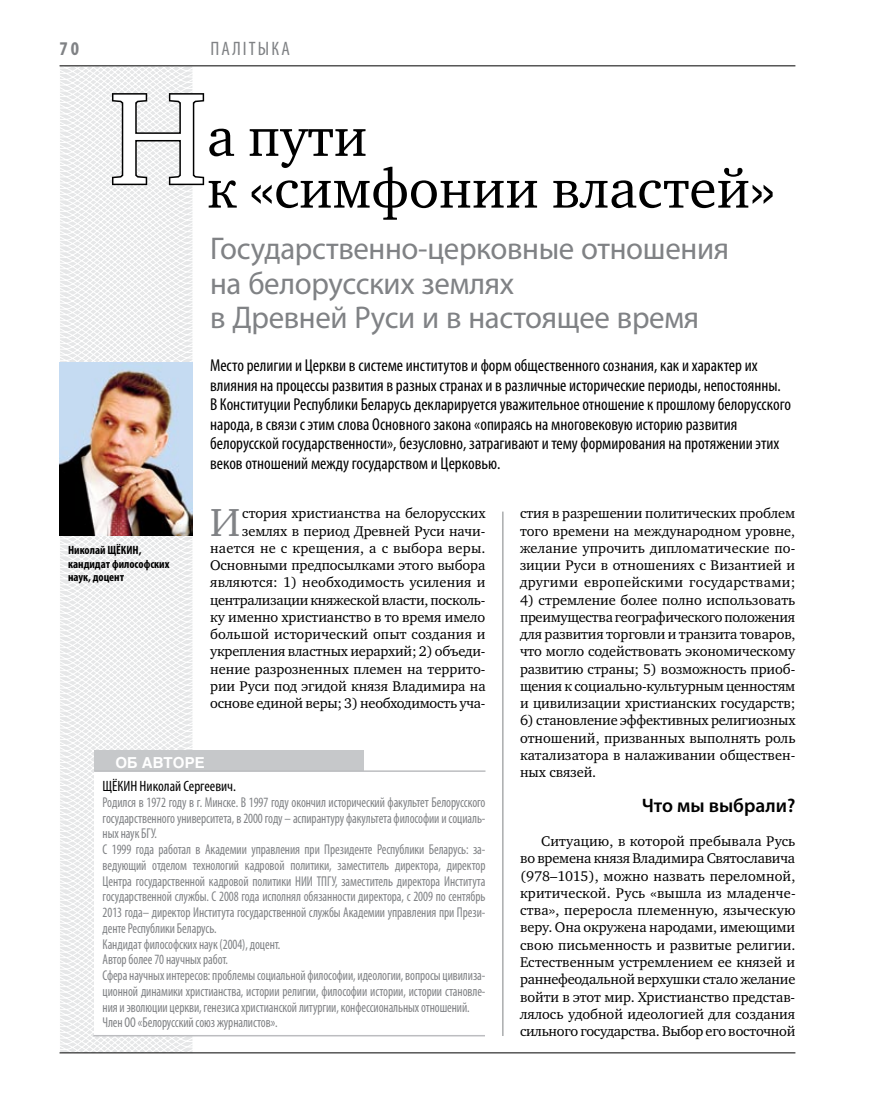
<style>
.page{position:relative;width:872px;height:1106px;background:#fff}
.page>*{position:absolute;margin:0;border:0;box-sizing:border-box;transform-origin:0 0}
.t1{font:132.6px "Charter C";color:#fff}
.t2{font:55.5px/51.8px "Charter C";color:#000}
.t3{font:40.05px "Charter C";color:#808285}
.t4{font:31.5px/34.5px "Myriad Pro";letter-spacing:-.01em;color:#808285}
.t5{font:600 19.5px "Myriad Pro";color:#000}
.t6{font:condensed 19.5px "Myriad Pro";letter-spacing:.11em;color:#808285}
.t7{font:700 condensed 19.5px "Myriad Pro";color:#808285}
.t8{font:condensed 17.25px/19.5px "Myriad Pro";color:#000}
.t9{font:condensed 15px "Myriad Pro";color:#000}
.t10{font:700 15px "Helios";color:#fff}
.t11{font:14.4px/17.2px "Charter C";letter-spacing:-.005em;color:#000;text-align:justify}
.t12{font:condensed 14.25px/15.8px "Myriad Pro";letter-spacing:-.005em;color:#808285;scale:.9 1}
.t13{font:700 condensed 12px/13.5px "Myriad Pro";color:#000}
</style>
<div class="page">
<svg style="left:59px;top:65px;width:192px;height:989px"></svg>
<hr style="left:60px;top:1052px;width:735px;height:1px;background:#000">
<hr style="left:60px;top:65px;width:735px;height:1px;background:#000">
<hr style="left:502px;top:511px;width:1px;height:525px;background:#808285">
<svg style="left:110px;top:92px;width:96px;height:95px"></svg>
<div style="left:94px;top:750px;width:270px;height:23px;background:#c6c8ca"></div>
<div style="left:94px;top:771px;width:391px;height:265px;background:#fff"></div>
<hr style="left:93px;top:1035px;width:392px;height:1px;background:#bcbdc0">
<hr style="left:94px;top:770px;width:391px;height:2px;background:#bcbdc0">
<img style="left:60px;top:363px;width:133px;height:172px">
<h3 class="t7" style="left:60px;top:37px;width:21px">70</h3>
<h3 class="t6" style="left:210px;top:37px;width:81px">ПАЛІТЫКА</h3>
<h1 class="t1" style="left:109px;top:65px;width:99px">Н</h1>
<h2 class="t2" style="left:207px;top:112px;width:569px">а пути<br>к «симфонии властей»</h2>
<h3 class="t4" style="left:210px;top:231px;width:520px">Государственно-церковные отношения на белорусских землях<br>в Древней Руси и в настоящее время</h3>
<p class="t8" style="left:210px;top:356px;width:582px">Место религии и Церкви в системе институтов и форм общественного сознания, как и характер их влияния на процессы развития в разных странах и в различные исторические периоды, непостоянны.<br>В Конституции Республики Беларусь декларируется уважительное отношение к прошлому белорусского народа, в связи с этим слова Основного закона «опираясь на многовековую историю развития белорусской государственности», безусловно, затрагивают и тему формирования на протяжении этих веков отношений между государством и Церковью.</p>
<p class="t11" style="left:210px;top:505px;width:277px;text-align:right">стория христианства на белорусских землях в период Древней Руси начи&shy;нается не с крещения, а с выбора веры.<br>Основными предпосылками этого выбора являются: 1) необходимость усиления и централизации княжеской власти, посколь&shy;ку именно христианство в то время имело большой исторический опыт создания и укрепления властных иерархий; 2) объеди&shy;нение разрозненных племен на террито&shy;рии Руси под эгидой князя Владимира на основе единой веры; 3) необходимость уча-</p>
<p class="t11" style="left:520px;top:505px;width:277px">стия в разрешении политических проблем того времени на международном уровне, желание упрочить дипломатические по&shy;зиции Руси в отношениях с Византией и другими европейскими государствами;</p>
<h3 class="t3" style="left:210px;top:500px;width:32px">И</h3>
<p class="t13" style="left:68px;top:543px;width:103px">Николай ЩЁКИН, кандидат философских наук, доцент</p>
<p class="t11" style="left:520px;top:591px;width:277px">4) стремление более полно использовать преимущества географического положения для развития торговли и транзита товаров, что могло содействовать экономическому развитию страны; 5) возможность приоб&shy;щения к социально-культурным ценностям и цивилизации христианских государств;</p>
<p class="t11" style="left:520px;top:712px;width:277px">6) становление эффективных религиозных отношений, призванных выполнять роль катализатора в налаживании обществен&shy;ных связей.</p>
<h3 class="t5" style="left:642px;top:792px;width:155px">Что мы выбрали?</h3>
<p class="t11" style="left:520px;top:832px;width:277px;text-indent:21px">Ситуацию, в которой пребывала Русь во времена князя Владимира Святославича (978–1015), можно назвать переломной, критической. Русь «вышла из младенче&shy;ства», переросла племенную, языческую веру. Она окружена народами, имеющими свою письменность и развитые религии.<br>Естественным устремлением ее князей и раннефеодальной верхушки стало желание войти в этот мир. Христианство представ&shy;лялось удобной идеологией для создания сильного государства. Выбор его восточной</p>
<p class="t10" style="left:115px;top:753px;width:91px">об авторе</p>
<p class="t9" style="left:103px;top:777px;width:135px">ЩЁКИН Николай Сергеевич.</p>
<p class="t12" style="left:103px;top:794px;width:427px">Родился в 1972 году в г. Минске. В 1997 году окончил исторический факультет Белорусского государственного университета, в 2000 году – аспирантуру факультета философии и социаль&shy;ных наук БГУ.<br>С 1999 года работал в Академии управления при Президенте Республики Беларусь: за&shy;ведующий отделом технологий кадровой политики, заместитель директора, директор Центра государственной кадровой политики НИИ ТПГУ, заместитель директора Института государственной службы. С 2008 года исполнял обязанности директора, с 2009 по сентябрь 2013 года– директор Института государственной службы Академии управления при Прези&shy;денте Республики Беларусь.<br>Кандидат философских наук (2004), доцент.<br>Автор более 70 научных работ.<br>Сфера научных интересов: проблемы социальной философии, идеологии, вопросы цивилиза&shy;ционной динамики христианства, истории религии, философии истории, истории становле&shy;ния и эволюции церкви, генезиса христианской литургии, конфессиональных отношений.<br>Член ОО «Белорусский союз журналистов».</p>
</div>
